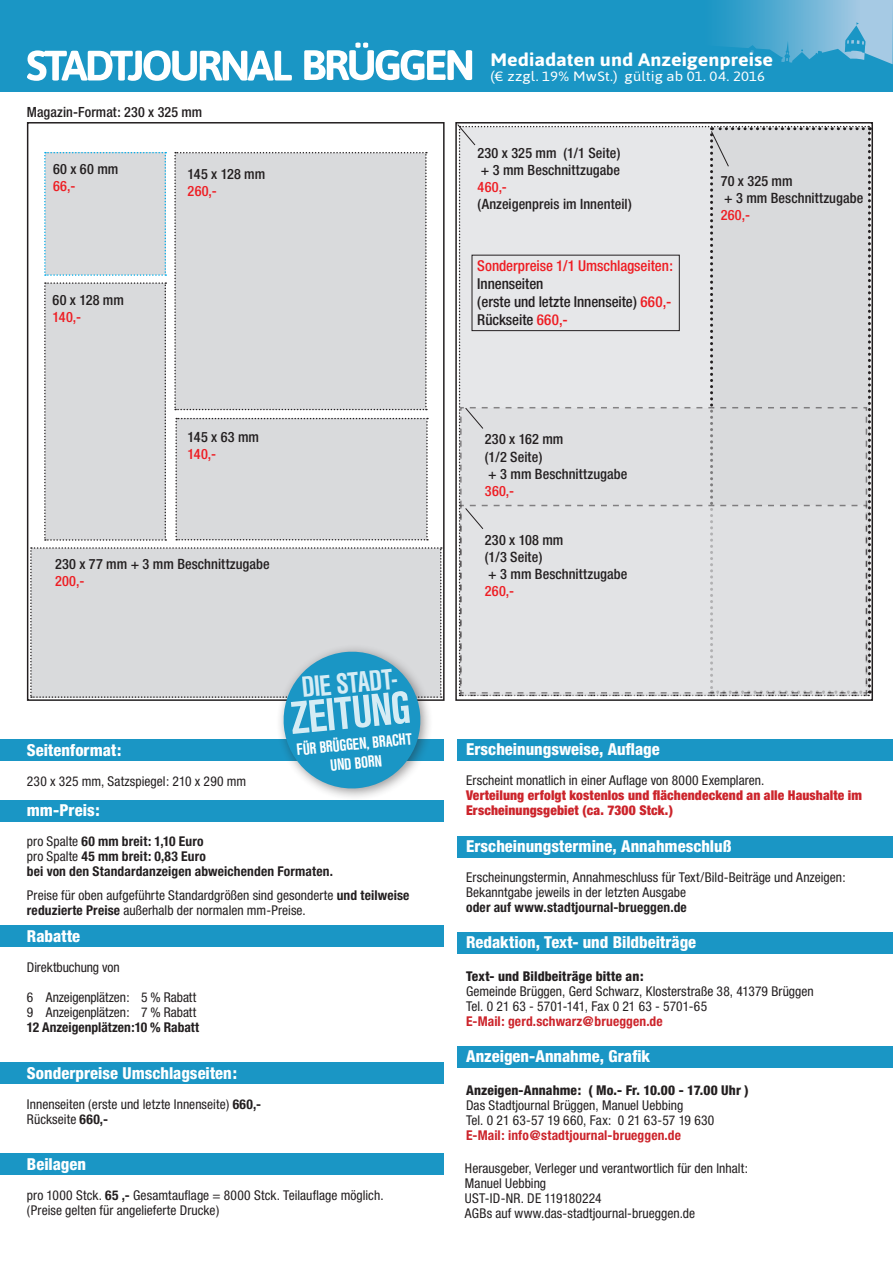
<style>
.page{position:relative;width:893px;height:1263px;background:#fff}
.page>*{position:absolute;margin:0;border:0;box-sizing:border-box;transform-origin:0 0}
.t1{font:500 45.75px "Helvetica Con BQ";color:#fff}
.t2{font:500 29.1px "Helvetica Con BQ";color:#fff}
.t3{font:700 18px "Asap";color:#fff;scale:1.1 1}
.t4{font:800 condensed 16.5px "Helvetica Neue";color:#fff}
.ÜBERSCHRIFTEN{font:500 16.2px "Helvetica Con BQ";color:#fff}
.t5{font:500 condensed 15px "Helvetica Neue";letter-spacing:-.005em;color:#231f20}
.t6{font:500 condensed 15px "Helvetica Neue";letter-spacing:-.005em;color:#ee1d23}
.t7{font:500 condensed 14.25px "Helvetica Neue";letter-spacing:.005em;color:#231f20}
.t8{font:500 condensed 14.25px "Helvetica Neue";letter-spacing:.02em;color:#ee1d23}
.t9{font:500 condensed 14.1px "Helvetica Neue";letter-spacing:.01em;color:#231f20}
.t10{font:condensed 13.5px "Helvetica Neue";letter-spacing:.005em;color:#231f20}
.t11{font:700 condensed 13.5px "Helvetica Neue";letter-spacing:.01em;color:#231f20}
.t12{font:900 condensed 13.5px "Helvetica Neue";letter-spacing:.01em;color:#cc242b}
.t13{font:800 condensed 13.5px "Helvetica Neue";letter-spacing:.01em;color:#231f20}
.t14{font:700 condensed 13.5px "Helvetica Neue";letter-spacing:.01em;color:#cc242b}
.t15{font:13.5px "Asap";letter-spacing:.005em;color:#fff;scale:1.1 1}
.s1{font-weight:400}
.s2{font-weight:700}
.s3{color:#ee1d23}
</style>
<div class="page">
<div style="left:0;top:0;width:893px;height:91px;background:#1a96c5"></div>
<div style="left:0;top:740px;width:444px;height:21px;background:#1a96c5"></div>
<div style="left:0;top:800px;width:444px;height:21px;background:#1a96c5"></div>
<div style="left:0;top:925px;width:444px;height:21px;background:#1a96c5"></div>
<div style="left:0;top:1062px;width:444px;height:22px;background:#1a96c5"></div>
<div style="left:0;top:1153px;width:444px;height:22px;background:#1a96c5"></div>
<div style="left:458px;top:739px;width:435px;height:21px;background:#1a96c5"></div>
<div style="left:458px;top:837px;width:435px;height:21px;background:#1a96c5"></div>
<div style="left:458px;top:932px;width:435px;height:21px;background:#1a96c5"></div>
<div style="left:458px;top:1047px;width:435px;height:21px;background:#1a96c5"></div>
<div style="left:44px;top:152px;width:122px;height:124px;background:#d9dadc"></div>
<div style="left:175px;top:418px;width:253px;height:122px;background:#d9dadc"></div>
<div style="left:174px;top:152px;width:253px;height:258px;background:#d9dadc"></div>
<div style="left:44px;top:282px;width:122px;height:259px;background:#d9dadc"></div>
<svg style="left:304px;top:43px;width:168px;height:37px"></svg>
<svg style="left:27px;top:50px;width:265px;height:31px"></svg>
<div style="left:275px;top:643px;width:158px;height:158px;background:#231f20;opacity:.47"></div>
<svg style="left:30px;top:547px;width:412px;height:245px"></svg>
<div style="left:457px;top:124px;width:414px;height:572px;background:#dfe0e2"></div>
<svg style="left:722px;top:0;width:171px;height:64px"></svg>
<div style="left:472px;top:255px;width:208px;height:76px;border:1px solid #231f20"></div>
<p class="t9" style="left:27px;top:104px;width:177px">Magazin-Format: 230 x 325 mm</p>
<p class="t7" style="left:53px;top:161px;width:67px">60 x 60 mm</p>
<p class="t8" style="left:53px;top:178px;width:24px">66,-</p>
<p class="t7" style="left:53px;top:292px;width:73px">60 x 128 mm</p>
<p class="t8" style="left:53px;top:309px;width:30px">140,-</p>
<p class="t7" style="left:188px;top:165px;width:79px">145 x 128 mm</p>
<p class="t8" style="left:188px;top:182px;width:31px">260,-</p>
<p class="t7" style="left:188px;top:428px;width:73px">145 x 63 mm</p>
<p class="t8" style="left:188px;top:445px;width:30px">140,-</p>
<p class="t7" style="left:55px;top:556px;width:216px">230 x 77 mm + 3 mm Beschnittzugabe</p>
<p class="t8" style="left:55px;top:573px;width:31px">200,-</p>
<h2 class="t2" style="left:300px;top:672px;width:106px;rotate:-6deg">DIE STADT-</h2>
<h1 class="t1" style="left:289px;top:693px;width:122px;rotate:-5deg">ZEITUNG</h1>
<p class="ÜBERSCHRIFTEN" style="left:296px;top:740px;width:117px;rotate:-5deg">FÜR BRÜGGEN, BRACHT</p>
<p class="ÜBERSCHRIFTEN" style="left:330px;top:757px;width:53px;rotate:-5deg">UND BORN</p>
<p class="t4" style="left:27px;top:740px;width:96px">Seitenformat:</p>
<p class="t10" style="left:27px;top:774px;width:221px">230 x 325 mm, Satzspiegel: 210 x 290 mm</p>
<p class="t4" style="left:27px;top:800px;width:74px">mm-Preis:</p>
<p class="t11" style="left:27px;top:833px;width:178px"><span class="s1">pro Spalte</span> 60 mm breit: 1,10 Euro</p>
<p class="t11" style="left:27px;top:848px;width:180px"><span class="s1">pro Spalte</span> 45 mm breit: 0,83 Euro</p>
<p class="t11" style="left:27px;top:863px;width:307px">bei von den Standardanzeigen abweichenden Formaten.</p>
<p class="t10" style="left:27px;top:887px;width:384px">Preise für oben aufgeführte Standardgrößen sind gesonderte <span class="s2">und teilweise</span></p>
<p class="t10" style="left:27px;top:902px;width:280px"><span class="s2">reduzierte Preise</span> außerhalb der normalen mm-Preise.</p>
<p class="t4" style="left:27px;top:925px;width:55px">Rabatte</p>
<p class="t10" style="left:27px;top:959px;width:94px">Direktbuchung von</p>
<p class="t10" style="left:27px;top:989px;width:171px">6 Anzeigenplätzen: 5 % Rabatt</p>
<p class="t10" style="left:27px;top:1004px;width:171px">9 Anzeigenplätzen: 7 % Rabatt</p>
<p class="t11" style="left:27px;top:1019px;width:174px">12 Anzeigenplätzen:10 % Rabatt</p>
<p class="t4" style="left:27px;top:1063px;width:212px">Sonderpreise Umschlagseiten:</p>
<p class="t10" style="left:27px;top:1096px;width:236px">Innenseiten (erste und letzte Innenseite) <span class="s2">660,-</span></p>
<p class="t10" style="left:27px;top:1111px;width:83px">Rückseite <span class="s2">660,-</span></p>
<p class="t4" style="left:27px;top:1154px;width:61px">Beilagen</p>
<p class="t10" style="left:27px;top:1187px;width:358px">pro 1000 Stck. <span class="s2">65 ,-</span> Gesamtauflage = 8000 Stck. Teilauflage möglich.</p>
<p class="t10" style="left:27px;top:1202px;width:194px">(Preise gelten für angelieferte Drucke)</p>
<p class="t3" style="left:490px;top:49px;width:259px">Mediadaten und Anzeigenpreise</p>
<p class="t15" style="left:490px;top:68px;width:251px">(€ zzgl. 19% MwSt.) gültig ab 01. 04. 2016</p>
<p class="t7" style="left:477px;top:144px;width:145px">230 x 325 mm (1/1 Seite)</p>
<p class="t7" style="left:481px;top:161px;width:141px">+ 3 mm Beschnittzugabe</p>
<p class="t8" style="left:477px;top:178px;width:31px">460,-</p>
<p class="t7" style="left:477px;top:196px;width:156px">(Anzeigenpreis im Innenteil)</p>
<p class="t6" style="left:477px;top:257px;width:197px">Sonderpreise 1/1 Umschlagseiten:</p>
<p class="t5" style="left:477px;top:275px;width:68px">Innenseiten</p>
<p class="t5" style="left:477px;top:293px;width:196px">(erste und letzte Innenseite) <span class="s3">660,-</span></p>
<p class="t5" style="left:477px;top:311px;width:92px">Rückseite <span class="s3">660,-</span></p>
<p class="t7" style="left:485px;top:431px;width:80px">230 x 162 mm</p>
<p class="t7" style="left:485px;top:448px;width:59px">(1/2 Seite)</p>
<p class="t7" style="left:488px;top:465px;width:141px">+ 3 mm Beschnittzugabe</p>
<p class="t8" style="left:485px;top:482px;width:31px">360,-</p>
<p class="t7" style="left:485px;top:531px;width:80px">230 x 108 mm</p>
<p class="t7" style="left:485px;top:548px;width:59px">(1/3 Seite)</p>
<p class="t7" style="left:488px;top:565px;width:141px">+ 3 mm Beschnittzugabe</p>
<p class="t8" style="left:485px;top:582px;width:31px">260,-</p>
<p class="t7" style="left:721px;top:172px;width:73px">70 x 325 mm</p>
<p class="t7" style="left:724px;top:189px;width:141px">+ 3 mm Beschnittzugabe</p>
<p class="t8" style="left:721px;top:206px;width:31px">260,-</p>
<p class="t4" style="left:466px;top:739px;width:195px">Erscheinungsweise, Auflage</p>
<p class="t10" style="left:466px;top:772px;width:300px">Erscheint monatlich in einer Auflage von 8000 Exemplaren.</p>
<p class="t12" style="left:466px;top:787px;width:397px">Verteilung erfolgt kostenlos und flächendeckend an alle Haushalte im</p>
<p class="t12" style="left:466px;top:802px;width:208px">Erscheinungsgebiet (ca. 7300 Stck.)</p>
<p class="t4" style="left:466px;top:836px;width:267px">Erscheinungstermine, Annahmeschluß</p>
<p class="t10" style="left:466px;top:869px;width:381px">Erscheinungstermin, Annahmeschluss für Text/Bild-Beiträge und Anzeigen:</p>
<p class="t10" style="left:466px;top:884px;width:222px">Bekanntgabe jeweils in der letzten Ausgabe</p>
<p class="t11" style="left:466px;top:899px;width:222px">oder auf www.stadtjournal-brueggen.de</p>
<p class="t4" style="left:466px;top:931px;width:232px">Redaktion, Text- und Bildbeiträge</p>
<p class="t13" style="left:466px;top:967px;width:179px">Text- und Bildbeiträge bitte an:</p>
<p class="t10" style="left:466px;top:983px;width:349px">Gemeinde Brüggen, Gerd Schwarz, Klosterstraße 38, 41379 Brüggen</p>
<p class="t10" style="left:466px;top:998px;width:243px">Tel. 0 21 63 - 5701-141, Fax 0 21 63 - 5701-65</p>
<p class="t14" style="left:466px;top:1013px;width:198px">E-Mail: gerd.schwarz@brueggen.de</p>
<p class="t4" style="left:466px;top:1046px;width:186px">Anzeigen-Annahme, Grafik</p>
<p class="t13" style="left:466px;top:1082px;width:284px">Anzeigen-Annahme: ( Mo.- Fr. 10.00 - 17.00 Uhr )</p>
<p class="t10" style="left:466px;top:1098px;width:219px">Das Stadtjournal Brüggen, Manuel Uebbing</p>
<p class="t10" style="left:466px;top:1113px;width:250px">Tel. 0 21 63-57 19 660, Fax: 0 21 63-57 19 630</p>
<p class="t14" style="left:466px;top:1127px;width:216px">E-Mail: info@stadtjournal-brueggen.de</p>
<p class="t10" style="left:465px;top:1160px;width:284px">Herausgeber, Verleger und verantwortlich für den Inhalt:</p>
<p class="t10" style="left:465px;top:1175px;width:83px">Manuel Uebbing</p>
<p class="t10" style="left:465px;top:1190px;width:138px">UST-ID-NR. DE 119180224</p>
<p class="t10" style="left:465px;top:1205px;width:232px">AGBs auf www.das-stadtjournal-brueggen.de</p>
</div>
